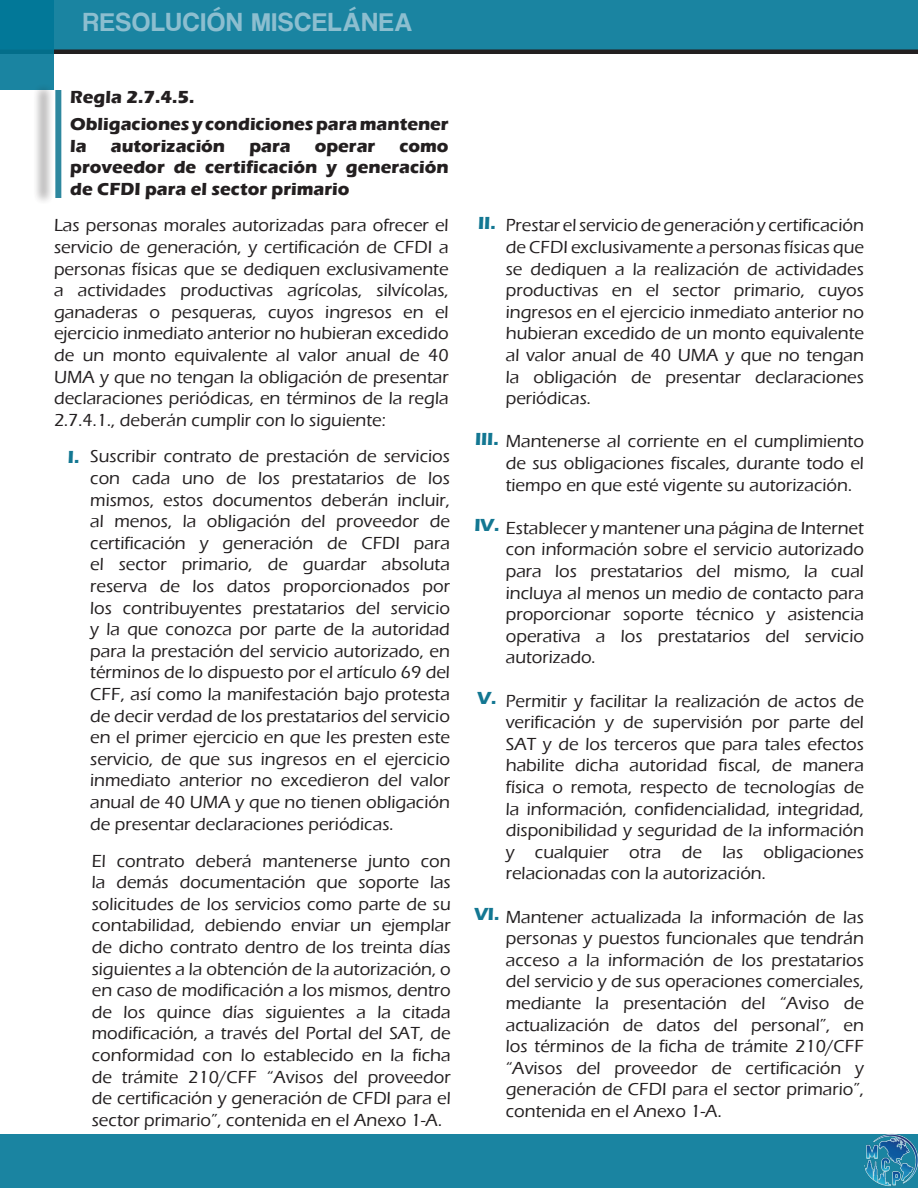
<style>
.page{position:relative;width:918px;height:1188px;background:#fff}
.page>*{position:absolute;margin:0;border:0;box-sizing:border-box;transform-origin:0 0}
.t1{font:27px "Coolvetica Rg";letter-spacing:.05em;color:#9ac5d5}
.t2{font:500 18px/21.6px "Eras ITC";color:#231f20;text-align:justify}
.t3{font:700 18px/21.6px "Eras ITC";color:#231f20}
.t4{font:700 18px "Eras ITC";color:#137792}
</style>
<div class="page">
<div style="left:0;top:0;width:918px;height:54px;background:#1a84a1"></div>
<div style="left:0;top:1134px;width:918px;height:54px;background:#1a84a1"></div>
<hr style="left:0;top:50px;width:918px;height:4px;background:#231f20">
<img style="left:864px;top:1134px;width:54px;height:53px">
<svg style="left:0;top:0;width:54px;height:90px;background:#0b7c9a"></svg>
<div style="left:32px;top:82px;width:22px;height:124px;background:#231f20;opacity:.5"></div>
<div style="left:55px;top:93px;width:6px;height:102px;background:#2d879e"></div>
<h1 class="t1" style="left:83px;top:6px;width:331px">RESOLUCIÓN MISCELÁNEA</h1>
<p class="t3" style="left:70px;top:86px;width:126px">Regla 2.7.4.5.</p>
<p class="t3" style="left:70px;top:113px;width:380px">Obligaciones y condiciones para mantener la</p>
<p class="t3" style="left:111px;top:135px;width:116px">autorización</p>
<p class="t3" style="left:249px;top:135px;width:43px">para</p>
<p class="t3" style="left:315px;top:135px;width:62px">operar</p>
<p class="t3" style="left:70px;top:135px;width:380px;text-align:justify;text-indent:329px">como proveedor de certificación y generación de CFDI para el sector primario</p>
<p class="t2" style="left:54px;top:215px;width:396px">Las personas morales autorizadas para ofrecer el servicio de generación, y certificación de CFDI a personas físicas que se dediquen exclusivamente a actividades productivas agrícolas, silvícolas, ganaderas o pesqueras, cuyos ingresos en el ejercicio inmediato anterior no hubieran excedido de un monto equivalente al valor anual de 40<br>UMA y que no tengan la obligación de presentar declaraciones periódicas, en términos de la regla 2.7.4.1., deberán cumplir con lo siguiente:</p>
<p class="t4" style="left:68px;top:446px;width:13px">I.</p>
<p class="t2" style="left:90px;top:446px;width:361px">Suscribir contrato de prestación de servicios con cada uno de los prestatarios de los mismos, estos documentos deberán incluir, al menos, la obligación del proveedor de certificación y generación de CFDI para el sector primario, de guardar absoluta reserva de los datos proporcionados por los contribuyentes prestatarios del servicio y la que conozca por parte de la autoridad para la prestación del servicio autorizado, en términos de lo dispuesto por el artículo 69 del CFF, así como la manifestación bajo protesta de decir verdad de los prestatarios del servicio en el primer ejercicio en que les presten este servicio, de que sus ingresos en el ejercicio inmediato anterior no excedieron del valor anual de 40 UMA y que no tienen obligación de presentar declaraciones periódicas.</p>
<p class="t2" style="left:92px;top:850px;width:361px">El contrato deberá mantenerse junto con la demás documentación que soporte las solicitudes de los servicios como parte de su contabilidad, debiendo enviar un ejemplar de dicho contrato dentro de los treinta días siguientes a la obtención de la autorización, o en caso de modificación a los mismos, dentro de los quince días siguientes a la citada modificación, a través del Portal del SAT, de conformidad con lo establecido en la ficha de trámite 210/CFF “Avisos del proveedor de certificación y generación de CFDI para el sector primario”, contenida en el Anexo 1-A.</p>
<p class="t4" style="left:478px;top:212px;width:19px">II.</p>
<p class="t2" style="left:506px;top:215px;width:360px">Prestar el servicio de generación y certificación de CFDI exclusivamente a personas físicas que se dediquen a la realización de actividades productivas en el sector primario, cuyos ingresos en el ejercicio inmediato anterior no hubieran excedido de un monto equivalente al valor anual de 40 UMA y que no tengan la obligación de presentar declaraciones periódicas.</p>
<p class="t2" style="left:506px;top:431px;width:360px">Mantenerse al corriente en el cumplimiento de sus obligaciones fiscales, durante todo el tiempo en que esté vigente su autorización.</p>
<p class="t2" style="left:506px;top:517px;width:360px">Establecer y mantener una página de Internet con información sobre el servicio autorizado para los prestatarios del mismo, la cual incluya al menos un medio de contacto para proporcionar soporte técnico y asistencia operativa a los prestatarios del servicio autorizado.</p>
<p class="t2" style="left:506px;top:690px;width:360px">Permitir y facilitar la realización de actos de verificación y de supervisión por parte del SAT y de los terceros que para tales efectos habilite dicha autoridad fiscal, de manera física o remota, respecto de tecnologías de la información, confidencialidad, integridad, disponibilidad y seguridad de la información y cualquier otra de las obligaciones relacionadas con la autorización.</p>
<p class="t2" style="left:506px;top:906px;width:360px">Mantener actualizada la información de las personas y puestos funcionales que tendrán acceso a la información de los prestatarios del servicio y de sus operaciones comerciales, mediante la presentación del “Aviso de actualización de datos del personal”, en los términos de la ficha de trámite 210/CFF “Avisos del proveedor de certificación y generación de CFDI para el sector primario”, contenida en el Anexo 1-A.</p>
<p class="t4" style="left:475px;top:428px;width:25px">III.</p>
<p class="t4" style="left:474px;top:515px;width:27px">IV.</p>
<p class="t4" style="left:477px;top:687px;width:20px">V.</p>
<p class="t4" style="left:474px;top:903px;width:27px">VI.</p>
</div>
